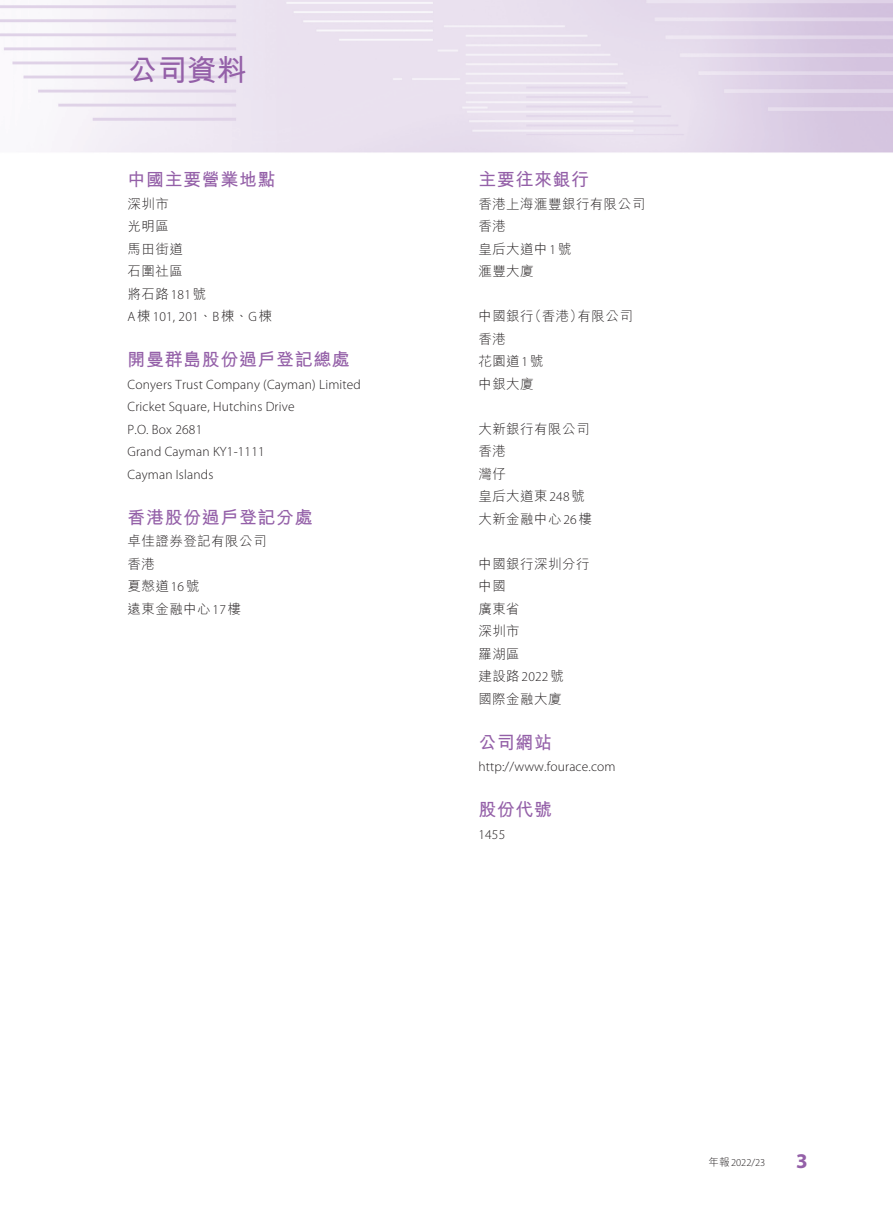
<style>
.page{position:relative;width:893px;height:1212px;background:#fff}
.page>*{position:absolute;margin:0;border:0;box-sizing:border-box;transform-origin:0 0}
.t1{font:700 30px "M Hei HK";color:#9460a8}
.t2{font:700 21px "Myriad Pro";color:#9460a8}
._01_H1{font:700 18px "M Hei HK";letter-spacing:.03em;color:#9460a8}
._00_txt{font:300 13.5px "M Hei HK";letter-spacing:.035em;color:#231f20}
._00_txt-2{font:300 13.5px "Myriad Pro";letter-spacing:.015em;color:#231f20}
.t3{font:300 10.5px "Myriad Pro";color:#231f20}
.s1{font-family:"Myriad Pro"}
.s2{font-family:"M Hei HK"}
</style>
<div class="page">
<p class="t1" style="left:128px;top:48px;width:121px">公司資料</p>
<p class="_01_H1" style="left:128px;top:166px;width:150px">中國主要營業地點</p>
<p class="_00_txt" style="left:128px;top:197px;width:43px">深圳市</p>
<p class="_00_txt" style="left:128px;top:219px;width:43px">光明區</p>
<p class="_00_txt" style="left:128px;top:242px;width:57px">馬田街道</p>
<p class="_00_txt" style="left:128px;top:264px;width:57px">石圍社區</p>
<p class="_00_txt" style="left:128px;top:287px;width:80px">將石路<span class="s1">181</span>號</p>
<p class="_00_txt-2" style="left:128px;top:309px;width:146px">A<span class="s2">棟</span>101, 201<span class="s2">、</span>B<span class="s2">棟、</span>G<span class="s2">棟</span></p>
<p class="_01_H1" style="left:128px;top:346px;width:224px">開曼群島股份過戶登記總處</p>
<p class="_00_txt-2" style="left:128px;top:376px;width:235px">Conyers Trust Company (Cayman) Limited</p>
<p class="_00_txt-2" style="left:128px;top:399px;width:169px">Cricket Square, Hutchins Drive</p>
<p class="_00_txt-2" style="left:128px;top:421px;width:76px">P.O. Box 2681</p>
<p class="_00_txt-2" style="left:128px;top:444px;width:139px">Grand Cayman KY1-1111</p>
<p class="_00_txt-2" style="left:128px;top:466px;width:87px">Cayman Islands</p>
<p class="_01_H1" style="left:128px;top:504px;width:187px">香港股份過戶登記分處</p>
<p class="_00_txt" style="left:128px;top:534px;width:141px">卓佳證券登記有限公司</p>
<p class="_00_txt" style="left:128px;top:557px;width:29px">香港</p>
<p class="_00_txt" style="left:128px;top:579px;width:73px">夏愨道<span class="s1">16</span>號</p>
<p class="_00_txt" style="left:128px;top:602px;width:115px">遠東金融中心<span class="s1">17</span>樓</p>
<p class="_01_H1" style="left:478px;top:166px;width:112px">主要往來銀行</p>
<p class="_00_txt" style="left:478px;top:197px;width:168px">香港上海滙豐銀行有限公司</p>
<p class="_00_txt" style="left:478px;top:219px;width:29px">香港</p>
<p class="_00_txt" style="left:478px;top:242px;width:95px">皇后大道中<span class="s1">1</span>號</p>
<p class="_00_txt" style="left:478px;top:264px;width:57px">滙豐大廈</p>
<p class="_00_txt" style="left:478px;top:309px;width:156px">中國銀行（香港）有限公司</p>
<p class="_00_txt" style="left:478px;top:332px;width:29px">香港</p>
<p class="_00_txt" style="left:478px;top:354px;width:67px">花園道<span class="s1">1</span>號</p>
<p class="_00_txt" style="left:478px;top:377px;width:57px">中銀大廈</p>
<p class="_00_txt" style="left:478px;top:422px;width:113px">大新銀行有限公司</p>
<p class="_00_txt" style="left:478px;top:444px;width:29px">香港</p>
<p class="_00_txt" style="left:478px;top:467px;width:29px">灣仔</p>
<p class="_00_txt" style="left:478px;top:489px;width:108px">皇后大道東<span class="s1">248</span>號</p>
<p class="_00_txt" style="left:478px;top:512px;width:115px">大新金融中心<span class="s1">26</span>樓</p>
<p class="_00_txt" style="left:478px;top:557px;width:113px">中國銀行深圳分行</p>
<p class="_00_txt" style="left:478px;top:579px;width:29px">中國</p>
<p class="_00_txt" style="left:478px;top:602px;width:43px">廣東省</p>
<p class="_00_txt" style="left:478px;top:624px;width:43px">深圳市</p>
<p class="_00_txt" style="left:478px;top:647px;width:43px">羅湖區</p>
<p class="_00_txt" style="left:478px;top:669px;width:87px">建設路<span class="s1">2022</span>號</p>
<p class="_00_txt" style="left:478px;top:692px;width:85px">國際金融大廈</p>
<p class="_01_H1" style="left:478px;top:729px;width:75px">公司網站</p>
<p class="_00_txt-2" style="left:478px;top:759px;width:139px">http://www.fourace.com</p>
<p class="_01_H1" style="left:478px;top:796px;width:75px">股份代號</p>
<p class="_00_txt-2" style="left:478px;top:826px;width:28px">1455</p>
<p class="t3" style="left:708px;top:1156px;width:58px"><span class="s2">年報</span>2022/23</p>
<p class="t2" style="left:796px;top:1147px;width:13px">3</p>
</div>
